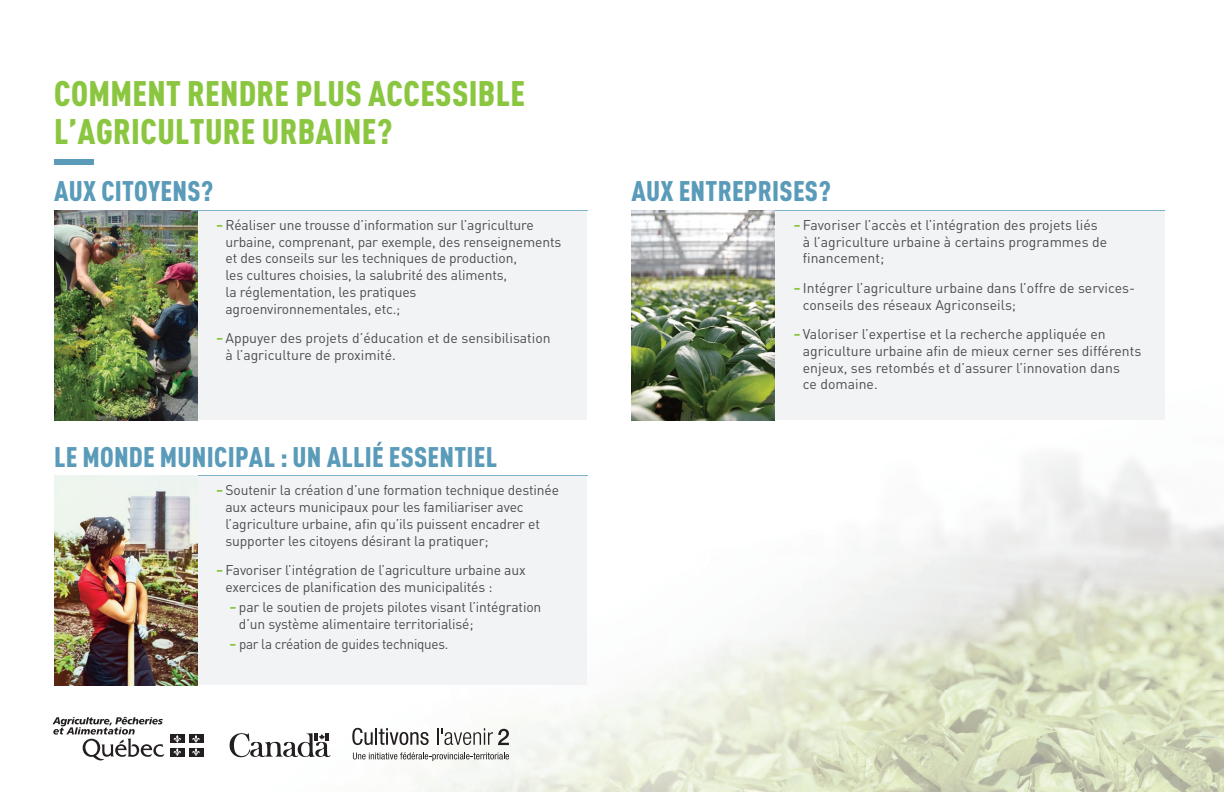
<style>
.page{position:relative;width:1224px;height:792px;background:#fff}
.page>*{position:absolute;margin:0;border:0;box-sizing:border-box;transform-origin:0 0}
.t1{font:900 condensed 35px/38px "DINOT";letter-spacing:.01em;color:#8bc640}
.t2{font:900 condensed 28px "DINOT";letter-spacing:.01em;color:#599bb9}
.t3{font:14px/16.8px "DINOT";letter-spacing:-.01em;color:#4b4c4d}
.t4{font:14px "DINOT";letter-spacing:-.01em;color:#4b4c4d;scale:.96 1}
.s1{font-weight:900;font-stretch:condensed;color:#8bc640}
</style>
<div class="page">
<img style="left:352px;top:287px;width:872px;height:505px">
<div style="left:54px;top:159px;width:39px;height:6px;background:#599bb9"></div>
<div style="left:54px;top:210px;width:533px;height:210px;background:#f2f3f4"></div>
<hr style="left:54px;top:210px;width:534px;height:1px;background:#7eb0ca">
<div style="left:54px;top:476px;width:533px;height:209px;background:#f2f3f4"></div>
<hr style="left:54px;top:475px;width:534px;height:1px;background:#7eb0ca">
<div style="left:632px;top:210px;width:532px;height:210px;background:#f2f3f4"></div>
<hr style="left:631px;top:210px;width:534px;height:1px;background:#7eb0ca">
<img style="left:54px;top:210px;width:144px;height:210px">
<img style="left:54px;top:489px;width:144px;height:196px">
<img style="left:631px;top:210px;width:144px;height:210px">
<svg style="left:229px;top:733px;width:102px;height:25px"></svg>
<svg style="left:53px;top:717px;width:111px;height:44px"></svg>
<div style="left:170px;top:734px;width:15px;height:9px;background:#231f20"></div>
<div style="left:189px;top:734px;width:14px;height:9px;background:#231f20"></div>
<div style="left:170px;top:748px;width:15px;height:8px;background:#231f20"></div>
<svg style="left:173px;top:735px;width:8px;height:21px"></svg>
<div style="left:189px;top:748px;width:14px;height:8px;background:#231f20"></div>
<svg style="left:192px;top:735px;width:8px;height:21px"></svg>
<svg style="left:352px;top:728px;width:77px;height:17px"></svg>
<svg style="left:437px;top:728px;width:72px;height:17px"></svg>
<svg style="left:353px;top:752px;width:156px;height:9px"></svg>
<h1 class="t1" style="left:54px;top:74px;width:472px">COMMENT RENDRE PLUS ACCESSIBLE<br>L’AGRICULTURE URBAINE?</h1>
<h2 class="t2" style="left:54px;top:174px;width:161px">AUX CITOYENS?</h2>
<p class="t3" style="left:225px;top:216px;width:337px;text-indent:-9px"><span class="s1">–</span> Réaliser une trousse d’information sur l’agriculture urbaine, comprenant, par exemple, des renseignements et des conseils sur les techniques de production,<br>les cultures choisies, la salubrité des aliments,<br>la réglementation, les pratiques agroenvironnementales, etc.;</p>
<p class="t3" style="left:226px;top:329px;width:327px;text-indent:-9px"><span class="s1">–</span> Appuyer des projets d’éducation et de sensibilisation à l’agriculture de proximité.</p>
<h2 class="t2" style="left:54px;top:439px;width:444px">LE MONDE MUNICIPAL : UN ALLIÉ ESSENTIEL</h2>
<p class="t3" style="left:225px;top:481px;width:335px;text-indent:-9px"><span class="s1">–</span> Soutenir la création d’une formation technique destinée aux acteurs municipaux pour les familiariser avec l’agriculture urbaine, afin qu’ils puissent encadrer et supporter les citoyens désirant la pratiquer;</p>
<p class="t3" style="left:225px;top:561px;width:302px;text-indent:-9px"><span class="s1">–</span> Favoriser l’intégration de l’agriculture urbaine aux exercices de planification des municipalités :</p>
<p class="t3" style="left:239px;top:598px;width:304px;text-indent:-9px"><span class="s1">–</span> par le soutien de projets pilotes visant l’intégration d’un système alimentaire territorialisé;</p>
<p class="t4" style="left:230px;top:635px;width:229px"><span class="s1">–</span> par la création de guides techniques.</p>
<h2 class="t2" style="left:632px;top:174px;width:201px">AUX ENTREPRISES?</h2>
<p class="t3" style="left:803px;top:216px;width:306px;text-indent:-9px"><span class="s1">–</span> Favoriser l’accès et l’intégration des projets liés à l’agriculture urbaine à certains programmes de financement;</p>
<p class="t3" style="left:803px;top:279px;width:334px;text-indent:-9px"><span class="s1">–</span> Intégrer l’agriculture urbaine dans l’offre de services&shy;conseils des réseaux Agriconseils;</p>
<p class="t3" style="left:803px;top:325px;width:340px;text-indent:-9px"><span class="s1">–</span> Valoriser l’expertise et la recherche appliquée en agriculture urbaine afin de mieux cerner ses différents enjeux, ses retombés et d’assurer l’innovation dans<br>ce domaine.</p>
</div>
